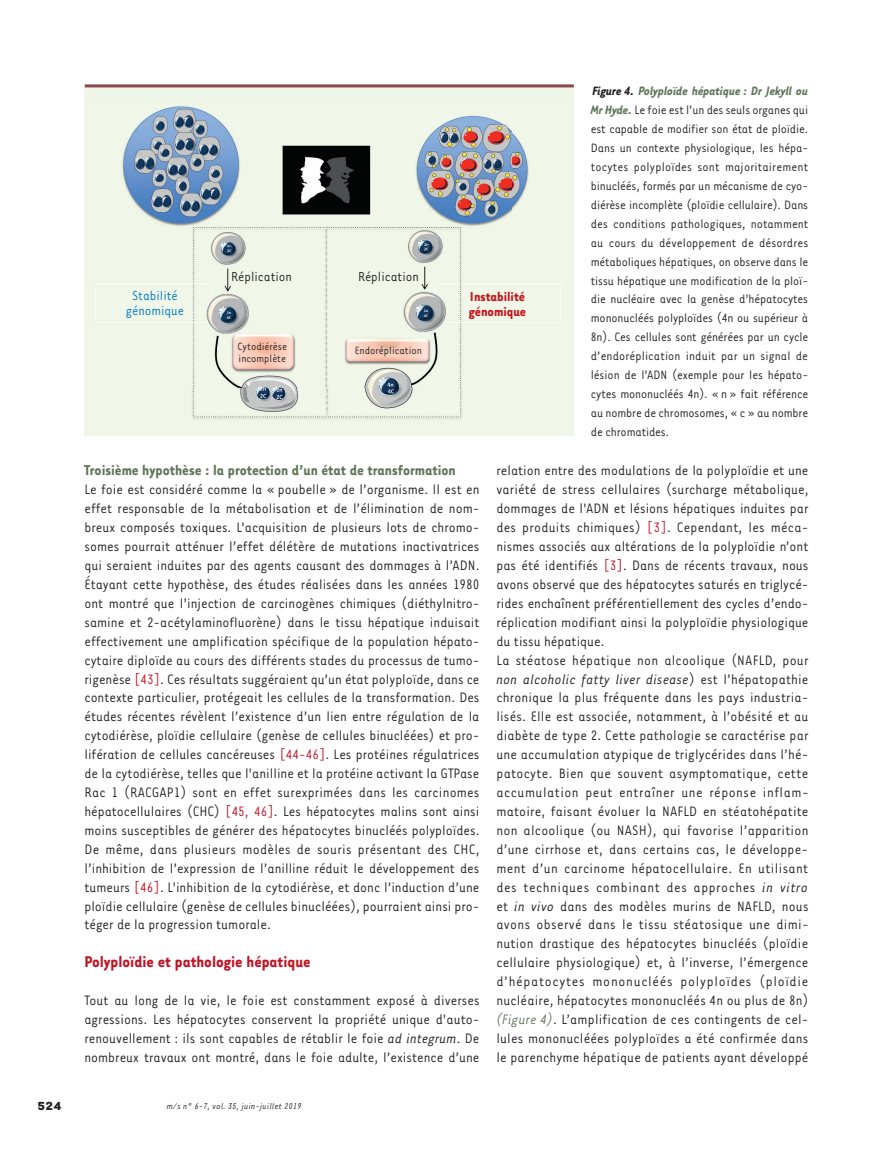
<style>
.page{position:relative;width:892px;height:1149px;background:#fff}
.page>*{position:absolute;margin:0;border:0;box-sizing:border-box;transform-origin:0 0}
.t1{font:700 18px "Tarzana Narrow";color:#c11527}
.t2{font:700 16.5px "Tarzana Narrow";color:#5f7659}
.t3{font:15.75px/18.9px "Tarzana Narrow";letter-spacing:.01em;color:#231f20;text-align:justify}
.t4{font:15px "Tarzana Narrow";color:#231f20}
.t5{font:700 15px/15px "Tarzana Narrow";color:#c4121a}
.t6{font:15px/15px "Tarzana Narrow";color:#007cc2;text-align:center}
.t7{font:13.95px/18.9px "Tarzana Narrow";letter-spacing:-.01em;color:#231f20;text-align:justify}
.t8{font:700 13.5px "Tarzana Wide";color:#231f20}
.t9{font:12px/12px "Tarzana Narrow";color:#231f20}
.t10{font:italic 9.75px "Tarzana Narrow";letter-spacing:.025em;color:#231f20}
.s1{font-weight:700;font-style:italic}
.s2{font-weight:700;font-style:italic;color:#5f7659}
.s3{color:#c11527}
.s4{font-style:italic}
.s5{font-style:italic;color:#5f7659}
</style>
<div class="page">
<div style="left:85px;top:84px;width:488px;height:351px;background:#eff6e8"></div>
<img style="left:95px;top:106px;width:466px;height:313px">
<hr style="left:85px;top:84px;width:488px;height:3px;background:#8d454f">
<p class="t6" style="left:126px;top:287px;width:60px">Stabilité génomique</p>
<p class="t4" style="left:231px;top:268px;width:62px">Réplication</p>
<p class="t4" style="left:358px;top:268px;width:62px">Réplication</p>
<p class="t9" style="left:237px;top:340px;width:51px">Cytodiérèse incomplète</p>
<p class="t9" style="left:355px;top:343px;width:69px">Endoréplication</p>
<p class="t5" style="left:468px;top:288px;width:59px">Instabilité génomique</p>
<p class="t7" style="left:590px;top:81px;width:219px"><span class="s1">Figure 4.</span> <span class="s2">Polyploïde hépatique : Dr Jekyll ou Mr Hyde.</span> Le foie est l’un des seuls organes qui est capable de modifier son état de ploïdie.<br>Dans un contexte physiologique, les hépa&shy;tocytes polyploïdes sont majoritairement binucléés, formés par un mécanisme de cyo&shy;diérèse incomplète (ploïdie cellulaire). Dans des conditions pathologiques, notamment au cours du développement de désordres métaboliques hépatiques, on observe dans le tissu hépatique une modification de la ploï&shy;die nucléaire avec la genèse d’hépatocytes mononucléés polyploïdes (4n ou supérieur à 8n). Ces cellules sont générées par un cycle d’endoréplication induit par un signal de lésion de l’ADN (exemple pour les hépato&shy;cytes mononucléés 4n). « n » fait référence au nombre de chromosomes, « c » au nombre de chromatides.</p>
<p class="t2" style="left:84px;top:460px;width:373px">Troisième hypothèse : la protection d’un état de transformation</p>
<p class="t3" style="left:84px;top:479px;width:396px">Le foie est considéré comme la « poubelle » de l’organisme. Il est en effet responsable de la mé tabolisation et de l’é limination de nom&shy;breux composé s toxiques. L’acquisition de plusieurs lots de chromo&shy;somes pourrait atténuer l’effet délétère de mutations inactivatrices qui seraient induites par des agents causant des dommages à l’ADN.<br>Étayant cette hypothèse, des études réalisées dans les années 1980 ont montré que l’injection de carcinogènes chimiques (diéthylnitro&shy;samine et 2-acétylaminofluorène) dans le tissu hépatique induisait effectivement une amplification spécifique de la population hépato&shy;cytaire diploïde au cours des différents stades du processus de tumo&shy;rigenèse <span class="s3">[43]</span>. Ces résultats suggéraient qu’un état polyploïde, dans ce contexte particulier, protégeait les cellules de la transformation. Des études récentes révèlent l’existence d’un lien entre régulation de la cytodiérèse, ploïdie cellulaire (genèse de cellules binucléées) et pro&shy;lifération de cellules cancéreuses <span class="s3">[44-46]</span>. Les protéines régulatrices de la cytodiérèse, telles que l'anilline et la protéine activant la GTPase Rac 1 (RACGAP1) sont en effet surexprimées dans les carcinomes hépatocellulaires (CHC) <span class="s3">[45, 46]</span>. Les hépatocytes malins sont ainsi moins susceptibles de générer des hépatocytes binucléés polyploïdes.<br>De même, dans plusieurs modèles de souris présentant des CHC, l’inhibition de l’expression de l’anilline réduit le développement des tumeurs <span class="s3">[46]</span>. L'inhibition de la cytodiérèse, et donc l’induction d’une ploïdie cellulaire (genèse de cellules binucléées), pourraient ainsi pro&shy;téger de la progression tumorale.</p>
<p class="t1" style="left:84px;top:950px;width:228px">Polyploïdie et pathologie hépatique</p>
<p class="t3" style="left:84px;top:989px;width:397px">Tout au long de la vie, le foie est constamment exposé à diverses agressions. Les hépatocytes conservent la propriété unique d'auto&shy;renouvellement : ils sont capables de rétablir le foie <span class="s4">ad integrum</span>. De nombreux travaux ont montré, dans le foie adulte, l’existence d’une</p>
<p class="t8" style="left:37px;top:1096px;width:26px">524</p>
<p class="t10" style="left:167px;top:1099px;width:136px">m/s n° 6-7, vol. 35, juin-juillet 2019</p>
<p class="t3" style="left:496px;top:460px;width:314px;text-align:left">relation entre des modulations de la polyploï die et une varié té de stress cellulaires (surcharge métabolique, dommages de l'ADN et lésions hépatiques induites par des produits chimiques) <span class="s3">[3]</span>. Cependant, les méca&shy;nismes associés aux altérations de la polyploïdie n’ont pas été identifiés <span class="s3">[3]</span>. Dans de récents travaux, nous avons observé que des hépatocytes saturés en triglycé&shy;rides enchaînent préférentiellement des cycles d’endo&shy;réplication modifiant ainsi la polyploïdie physiologique du tissu hépatique.<br>La stéatose hépatique non alcoolique (NAFLD, pour <span class="s4">non alcoholic fatty liver disease</span>) est l’hépatopathie chronique la plus fréquente dans les pays industria&shy;lisés. Elle est associée, notamment, à l’obésité et au diabète de type 2. Cette pathologie se caractérise par une accumulation atypique de triglycérides dans l’hé&shy;patocyte. Bien que souvent asymptomatique, cette accumulation peut entraîner une réponse inflam&shy;matoire, faisant évoluer la NAFLD en stéatohépatite non alcoolique (ou NASH), qui favorise l’apparition d’une cirrhose et, dans certains cas, le développe&shy;ment d’un carcinome hépatocellulaire. En utilisant des techniques combinant des approches <span class="s4">in vitro </span>et <span class="s4">in vivo</span> dans des modèles murins de NAFLD, nous avons observé dans le tissu stéatosique une dimi&shy;nution drastique des hépatocytes binucléés (ploïdie cellulaire physiologique) et, à l’inverse, l’émergence d’hépatocytes mononucléés polyploïdes (ploïdie nucléaire, hépatocytes mononucléés 4n ou plus de 8n) <span class="s5">(Figure 4)</span>. L’amplification de ces contingents de cel&shy;lules mononucléées polyploïdes a été confirmée dans le parenchyme hépatique de patients ayant développé</p>
</div>
